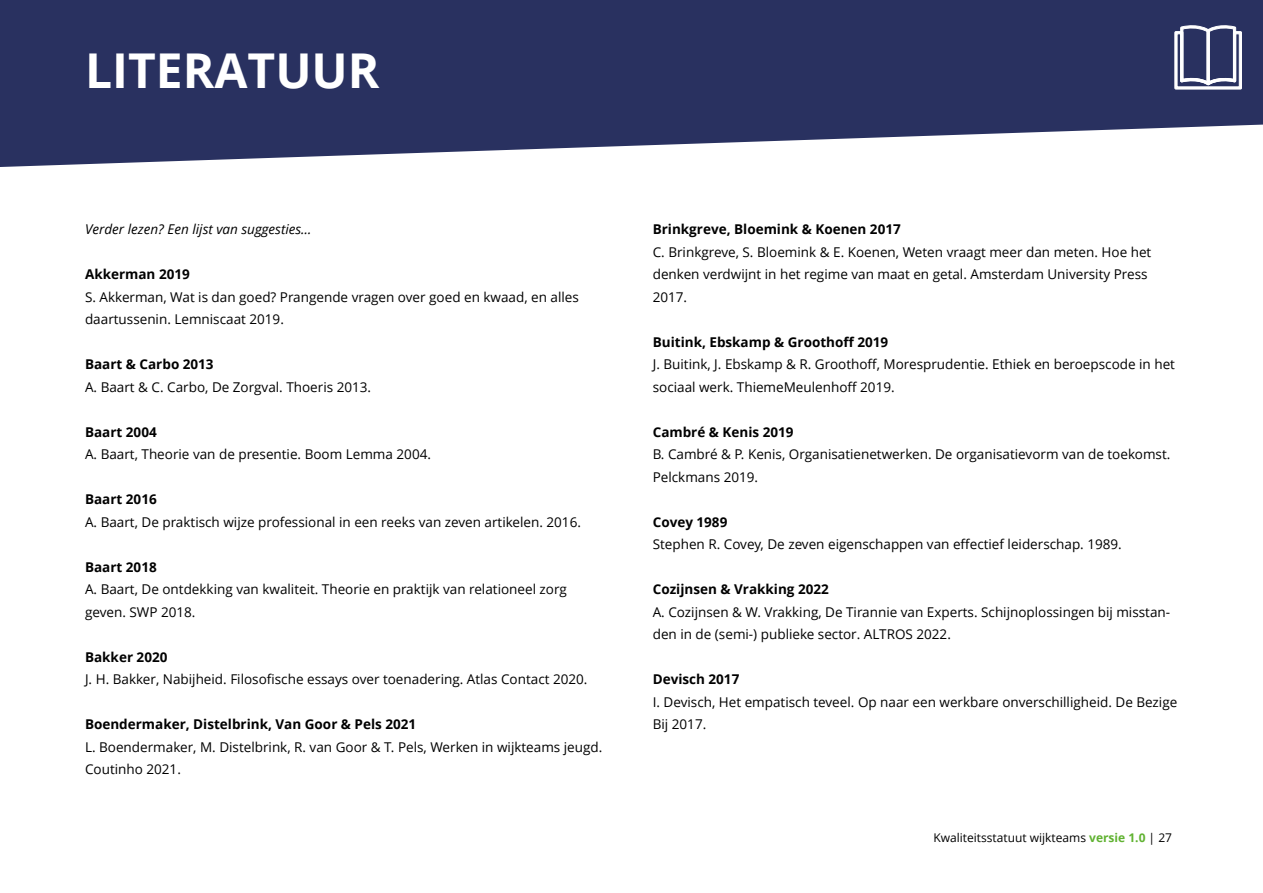
<style>
.page{position:relative;width:1263px;height:893px;background:#fff}
.page>*{position:absolute;margin:0;border:0;box-sizing:border-box;transform-origin:0 0}
.H2_-_Hoofdstukkop{font:700 48px "Open Sans";color:#fff}
.P_-_platte_tekst{font:13.5px/22.5px "Open Sans";color:#000}
.P_-_platte_tekst-2{font:italic 13.5px "Open Sans";color:#000}
.t1{font:12px "Open Sans";color:#000}
.s1{font-weight:700}
.s2{font-weight:700;color:#60b231}
</style>
<div class="page">
<svg style="left:0;top:0;width:1263px;height:167px;background:#444b74"></svg>
<svg style="left:1174px;top:26px;width:68px;height:63px"></svg>
<h2 class="H2_-_Hoofdstukkop" style="left:85px;top:36px;width:296px">LITERATUUR</h2>
<p class="P_-_platte_tekst-2" style="left:85px;top:220px;width:228px">Verder lezen? Een lijst van suggesties…</p>
<p class="P_-_platte_tekst" style="left:85px;top:263px;width:495px"><span class="s1">Akkerman 2019<br></span>S. Akkerman, Wat is dan goed? Prangende vragen over goed en kwaad, en alles daartussenin. Lemniscaat 2019.</p>
<p class="P_-_platte_tekst" style="left:85px;top:353px;width:288px"><span class="s1">Baart &amp; Carbo 2013<br></span>A. Baart &amp; C. Carbo, De Zorgval. Thoeris 2013.</p>
<p class="P_-_platte_tekst" style="left:85px;top:420px;width:347px"><span class="s1">Baart 2004<br></span>A. Baart, Theorie van de presentie. Boom Lemma 2004.</p>
<p class="P_-_platte_tekst" style="left:85px;top:488px;width:497px"><span class="s1">Baart 2016<br></span>A. Baart, De praktisch wijze professional in een reeks van zeven artikelen. 2016.</p>
<p class="P_-_platte_tekst" style="left:85px;top:555px;width:483px"><span class="s1">Baart 2018<br></span>A. Baart, De ontdekking van kwaliteit. Theorie en praktijk van relationeel zorg geven. SWP 2018.</p>
<p class="P_-_platte_tekst" style="left:85px;top:645px;width:504px"><span class="s1">Bakker 2020<br></span>J. H. Bakker, Nabijheid. Filosofische essays over toenadering. Atlas Contact 2020.</p>
<p class="P_-_platte_tekst" style="left:85px;top:713px;width:519px"><span class="s1">Boendermaker, Distelbrink, Van Goor &amp; Pels 2021<br></span>L. Boendermaker, M. Distelbrink, R. van Goor &amp; T. Pels, Werken in wijkteams jeugd.<br>Coutinho 2021.</p>
<p class="P_-_platte_tekst" style="left:653px;top:218px;width:500px"><span class="s1">Brinkgreve, Bloemink &amp; Koenen 2017<br></span>C. Brinkgreve, S. Bloemink &amp; E. Koenen, Weten vraagt meer dan meten. Hoe het denken verdwijnt in het regime van maat en getal. Amsterdam University Press 2017.</p>
<p class="P_-_platte_tekst" style="left:653px;top:330px;width:524px"><span class="s1">Buitink, Ebskamp &amp; Groothoff 2019<br></span>J. Buitink, J. Ebskamp &amp; R. Groothoff, Moresprudentie. Ethiek en beroepscode in het sociaal werk. ThiemeMeulenhoff 2019.</p>
<p class="P_-_platte_tekst" style="left:653px;top:420px;width:519px"><span class="s1">Cambré &amp; Kenis 2019<br></span>B. Cambré &amp; P. Kenis, Organisatienetwerken. De organisatievorm van de toekomst.<br>Pelckmans 2019.</p>
<p class="P_-_platte_tekst" style="left:653px;top:510px;width:471px"><span class="s1">Covey 1989<br></span>Stephen R. Covey, De zeven eigenschappen van effectief leiderschap. 1989.</p>
<p class="P_-_platte_tekst" style="left:653px;top:578px;width:519px"><span class="s1">Cozijnsen &amp; Vrakking 2022<br></span>A. Cozijnsen &amp; W. Vrakking, De Tirannie van Experts. Schijnoplossingen bij misstan&shy;den in de (semi-) publieke sector. ALTROS 2022.</p>
<p class="P_-_platte_tekst" style="left:653px;top:668px;width:526px"><span class="s1">Devisch 2017<br></span>I. Devisch, Het empatisch teveel. Op naar een werkbare onverschilligheid. De Bezige<br>Bij 2017.</p>
<p class="t1" style="left:933px;top:829px;width:240px">Kwaliteitsstatuut wijkteams <span class="s2">versie 1.0</span> | 27</p>
</div>
